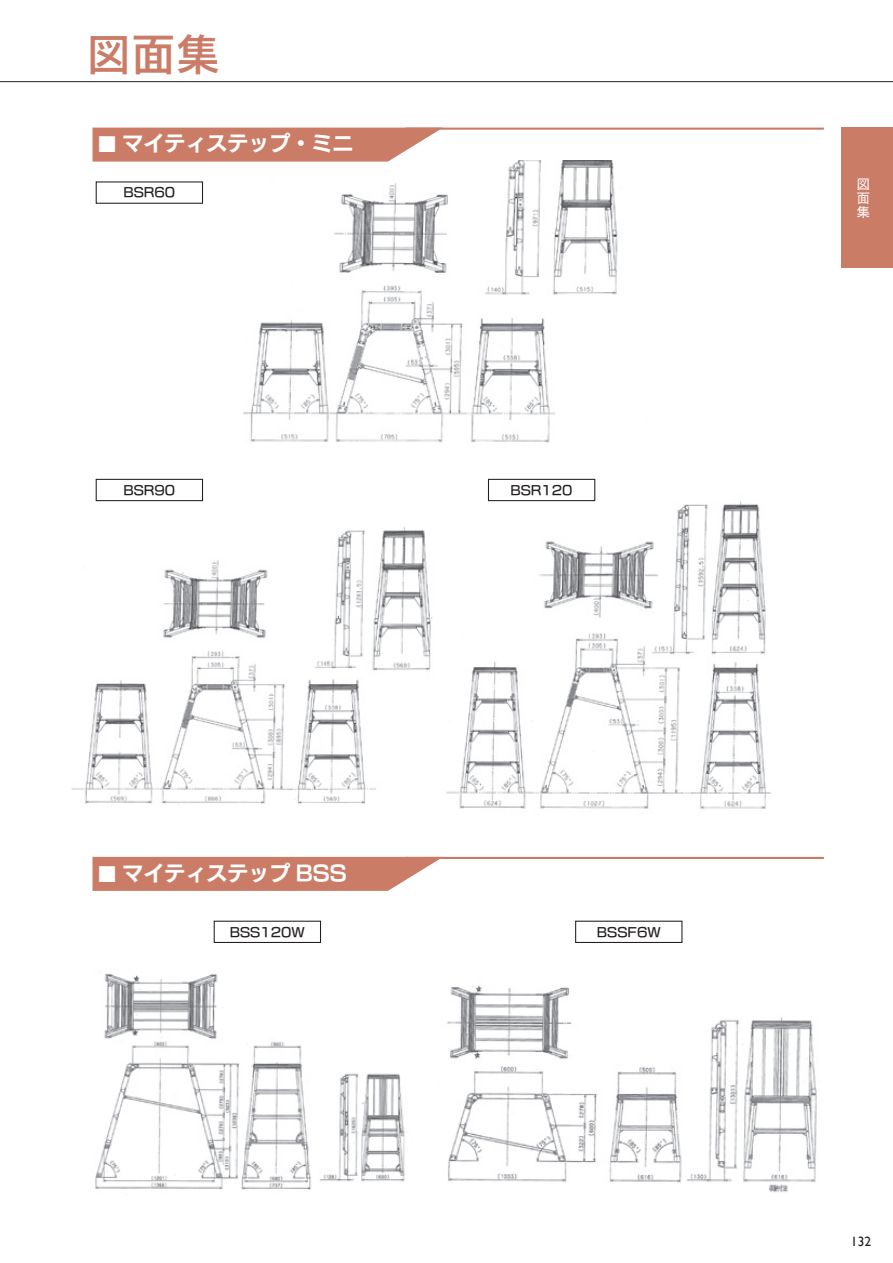
<style>
.page{position:relative;width:893px;height:1263px;background:#fff}
.page>*{position:absolute;margin:0;border:0;box-sizing:border-box;transform-origin:0 0}
.t1{font:44.7px "Rodin Pro DB";color:#cb7c67}
.t2{font:21px "New Rodin Pro B";color:#fff}
.t3{font:13.8px/13.8px "Cezanne Pro M";color:#fff;text-align:justify}
.t4{font:13.5px "Gill Sans";color:#231f20}
.t5{font:12.75px "New Rodin Pro DB";color:#231f20}
.s1{font-size:18px}
</style>
<div class="page">
<hr style="left:0;top:81px;width:893px;height:1px;background:#231f20">
<div style="left:842px;top:128px;width:51px;height:140px;background:#cb7c67"></div>
<img style="left:243px;top:161px;width:375px;height:282px">
<img style="left:71px;top:526px;width:362px;height:279px">
<img style="left:446px;top:494px;width:325px;height:315px">
<svg style="left:92px;top:128px;width:351px;height:34px;background:#cf8874"></svg>
<svg style="left:92px;top:857px;width:348px;height:34px;background:#ce8572"></svg>
<img style="left:95px;top:973px;width:310px;height:217px">
<img style="left:447px;top:985px;width:370px;height:207px">
<hr style="left:406px;top:128px;width:418px;height:2px;background:#cb7c67">
<hr style="left:406px;top:857px;width:418px;height:2px;background:#cb7c67">
<div style="left:96px;top:181px;width:107px;height:23px;border:1px solid #231f20"></div>
<div style="left:96px;top:479px;width:107px;height:22px;border:1px solid #231f20"></div>
<div style="left:488px;top:479px;width:107px;height:22px;background:#fff"></div>
<div style="left:488px;top:479px;width:107px;height:22px;border:1px solid #231f20"></div>
<div style="left:214px;top:921px;width:107px;height:22px;border:1px solid #231f20"></div>
<div style="left:575px;top:921px;width:107px;height:22px;border:1px solid #231f20"></div>
<p class="t1" style="left:87px;top:25px;width:135px">図面集</p>
<p class="t2" style="left:98px;top:125px;width:257px"><span class="s1">■</span> マイティステップ・ミニ</p>
<p class="t5" style="left:123px;top:182px;width:53px">BSR60</p>
<p class="t5" style="left:123px;top:479px;width:53px">BSR90</p>
<p class="t5" style="left:511px;top:479px;width:64px">BSR120</p>
<p class="t2" style="left:98px;top:854px;width:250px"><span class="s1">■</span> マイティステップ BSS</p>
<p class="t5" style="left:230px;top:921px;width:77px">BSS120W</p>
<p class="t5" style="left:597px;top:921px;width:65px">BSSF6W</p>
<p class="t3" style="left:857px;top:176px;width:15px">図面集</p>
<p class="t4" style="left:851px;top:1234px;width:22px">132</p>
</div>
